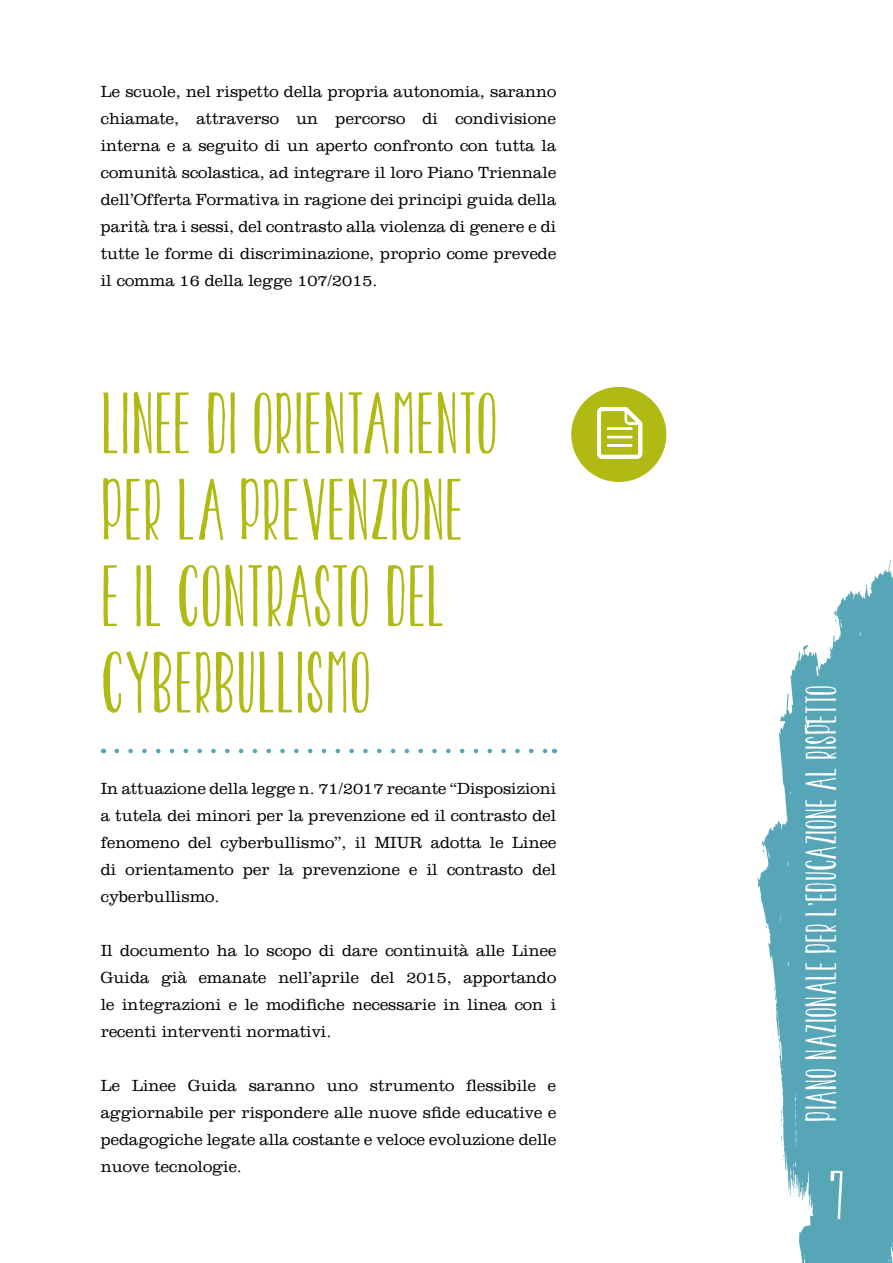
<style>
.page{position:relative;width:893px;height:1263px;background:#fff}
.page>*{position:absolute;margin:0;border:0;box-sizing:border-box;transform-origin:0 0}
.t1{font:72px/86.4px "KG Twois Better Than One";letter-spacing:.01em;color:#b0ba12}
.t2{font:57px "KG Twois Better Than One";color:#fff}
.t3{font:36px "KG Twois Better Than One";letter-spacing:.01em;color:#fff}
.t4{font:300 16.5px/27px "Clarendon";color:#000;text-align:justify}
</style>
<div class="page">
<svg style="left:758px;top:559px;width:135px;height:704px;fill:#57a6b8"></svg>
<svg style="left:806px;top:710px;width:5px;height:13px"></svg>
<svg style="left:117px;top:749px;width:430px;height:4px"></svg>
<div style="left:571px;top:387px;width:95px;height:95px;background:#b0ba12;border-radius:50%"></div>
<svg style="left:597px;top:407px;width:45px;height:52px"></svg>
<p class="t4" style="left:101px;top:78px;width:457px">Le scuole, nel rispetto della propria autonomia, saranno chiamate, attraverso un percorso di condivisione interna e a seguito di un aperto confronto con tutta la comunità scolastica, ad integrare il loro Piano Triennale dell’Offerta Formativa in ragione dei principi guida della parità tra i sessi, del contrasto alla violenza di genere e di tutte le forme di discriminazione, proprio come prevede il comma 16 della legge 107/2015.</p>
<h1 class="t1" style="left:101px;top:381px;width:399px">LINEE DI ORIENTAMENTO<br>PER LA PREVENZIONE<br>E IL CONTRASTO DEL<br>CYBERBULLISMO</h1>
<p class="t4" style="left:101px;top:775px;width:457px">In attuazione della legge n. 71/2017 recante “Disposizioni a tutela dei minori per la prevenzione ed il contrasto del fenomeno del cyberbullismo”, il MIUR adotta le Linee di orientamento per la prevenzione e il contrasto del cyberbullismo.</p>
<p class="t4" style="left:101px;top:937px;width:457px">Il documento ha lo scopo di dare continuità alle Linee Guida già emanate nell’aprile del 2015, apportando le integrazioni e le modifiche necessarie in linea con i recenti interventi normativi.</p>
<p class="t4" style="left:101px;top:1072px;width:457px">Le Linee Guida saranno uno strumento flessibile e aggiornabile per rispondere alle nuove sfide educative e pedagogiche legate alla costante e veloce evoluzione delle nuove tecnologie.</p>
<h3 class="t3" style="left:801px;top:1121px;width:438px;rotate:-90deg">PIANO NAZIONALE PER L’EDUCAZIONE AL RISPETTO</h3>
<h2 class="t2" style="left:829px;top:1163px;width:16px">7</h2>
</div>
